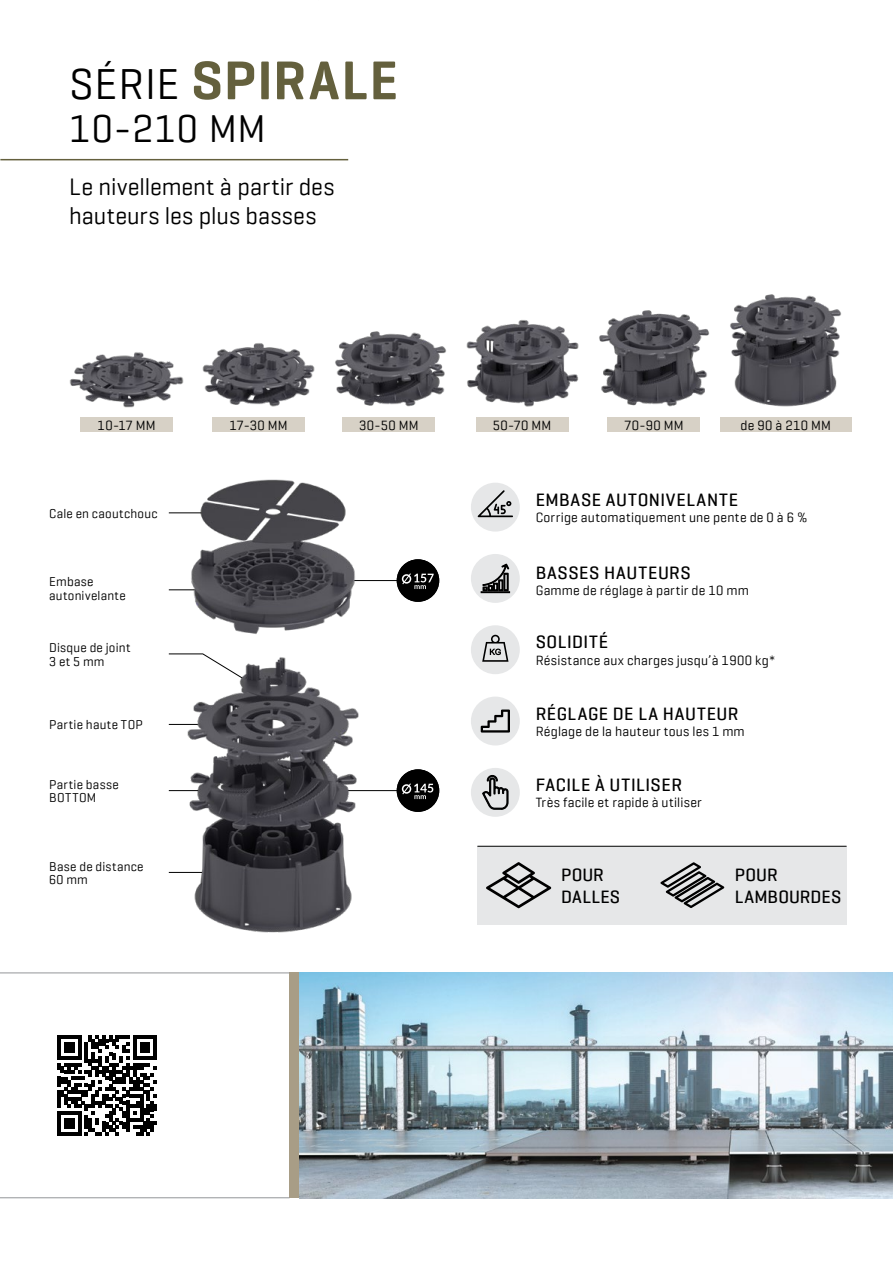
<style>
.page{position:relative;width:893px;height:1263px;background:#fff}
.page>*{position:absolute;margin:0;border:0;box-sizing:border-box;transform-origin:0 0}
.t1{font:600 55.5px "Geogrotesque W02";letter-spacing:.025em;color:#64603d}
.t2{font:39px "Geogrotesque W02";letter-spacing:.035em;color:#000}
.t3{font:24px/28.8px "Geogrotesque W02";color:#000}
.t4{font:500 18px/21.6px "Geogrotesque W02";letter-spacing:.03em;color:#000}
.t5{font:500 18px/21.6px "Geogrotesque W02";color:#000}
.t6{font:13.5px "Geogrotesque W02";letter-spacing:.015em;color:#000}
.t7{font:12.9px/13.5px "Geogrotesque W02";letter-spacing:.02em;color:#000}
.s1{font-weight:400;font-size:43.5px;color:#000}
</style>
<div class="page">
<div style="left:477px;top:846px;width:370px;height:78px;background:#e6e7e8"></div>
<hr style="left:0;top:159px;width:348px;height:1px;background:#64603d">
<hr style="left:477px;top:846px;width:370px;height:1px;background:#000">
<img style="left:299px;top:972px;width:594px;height:226px">
<div style="left:290px;top:972px;width:9px;height:226px;background:#a89d86"></div>
<hr style="left:0;top:972px;width:290px;height:1px;background:#939598">
<hr style="left:0;top:1197px;width:290px;height:1px;background:#939598">
<div style="left:343px;top:418px;width:92px;height:14px;background:#d7d1c6"></div>
<div style="left:476px;top:418px;width:92px;height:14px;background:#d7d1c6"></div>
<div style="left:608px;top:418px;width:92px;height:14px;background:#d7d1c6"></div>
<div style="left:720px;top:418px;width:132px;height:14px;background:#d7d1c6"></div>
<div style="left:212px;top:418px;width:93px;height:14px;background:#d7d1c6"></div>
<div style="left:80px;top:418px;width:93px;height:14px;background:#d7d1c6"></div>
<img style="left:69px;top:352px;width:115px;height:56px">
<img style="left:202px;top:343px;width:113px;height:64px">
<img style="left:335px;top:331px;width:112px;height:76px">
<img style="left:466px;top:320px;width:113px;height:87px">
<img style="left:599px;top:310px;width:111px;height:97px">
<img style="left:730px;top:294px;width:112px;height:113px">
<div style="left:471px;top:625px;width:49px;height:49px;background:#e6e7e8;border-radius:50%"></div>
<svg style="left:482px;top:635px;width:26px;height:27px"></svg>
<div style="left:471px;top:483px;width:49px;height:49px;background:#e6e7e8;border-radius:50%"></div>
<svg style="left:478px;top:490px;width:35px;height:27px"></svg>
<div style="left:471px;top:554px;width:49px;height:49px;background:#e6e7e8;border-radius:50%"></div>
<svg style="left:481px;top:564px;width:29px;height:29px"></svg>
<div style="left:504px;top:573px;width:4px;height:18px;border:1px solid #000"></div>
<div style="left:471px;top:697px;width:49px;height:48px;background:#e6e7e8;border-radius:50%"></div>
<svg style="left:481px;top:709px;width:29px;height:23px"></svg>
<div style="left:471px;top:768px;width:49px;height:49px;background:#e6e7e8;border-radius:50%"></div>
<svg style="left:482px;top:775px;width:26px;height:35px"></svg>
<svg style="left:486px;top:862px;width:65px;height:46px"></svg>
<svg style="left:660px;top:862px;width:64px;height:46px"></svg>
<svg style="left:168px;top:512px;width:12px;height:2px"></svg>
<hr style="left:169px;top:589px;width:38px;height:1px;background:#000">
<hr style="left:347px;top:580px;width:51px;height:1px;background:#000">
<hr style="left:338px;top:790px;width:60px;height:1px;background:#000">
<hr style="left:169px;top:724px;width:43px;height:1px;background:#000">
<hr style="left:169px;top:790px;width:38px;height:1px;background:#000">
<hr style="left:169px;top:872px;width:51px;height:1px;background:#000">
<svg style="left:168px;top:653px;width:12px;height:2px"></svg>
<div style="left:397px;top:559px;width:42px;height:43px;background:#000;border-radius:50%"></div>
<svg style="left:402px;top:573px;width:32px;height:16px"></svg>
<div style="left:397px;top:769px;width:42px;height:43px;background:#000;border-radius:50%"></div>
<svg style="left:402px;top:783px;width:31px;height:16px"></svg>
<img style="left:180px;top:479px;width:186px;height:454px">
<svg style="left:57px;top:1035px;width:100px;height:100px"></svg>
<h1 class="t1" style="left:69px;top:49px;width:330px"><span class="s1">SÉRIE</span> SPIRALE</h1>
<h2 class="t2" style="left:69px;top:107px;width:198px">10-210 MM</h2>
<h3 class="t3" style="left:69px;top:172px;width:267px">Le nivellement à partir des hauteurs les plus basses</h3>
<p class="t6" style="left:98px;top:418px;width:60px">10-17 MM</p>
<p class="t6" style="left:229px;top:418px;width:60px">17-30 MM</p>
<p class="t6" style="left:359px;top:418px;width:61px">30-50 MM</p>
<p class="t6" style="left:493px;top:418px;width:60px">50-70 MM</p>
<p class="t6" style="left:624px;top:418px;width:61px">70-90 MM</p>
<p class="t6" style="left:741px;top:418px;width:92px">de 90 à 210 MM</p>
<p class="t7" style="left:49px;top:506px;width:110px">Cale en caoutchouc</p>
<p class="t7" style="left:49px;top:575px;width:78px">Embase autonivelante</p>
<p class="t7" style="left:49px;top:641px;width:83px">Disque de joint<br>3 et 5 mm</p>
<p class="t7" style="left:49px;top:718px;width:95px">Partie haute TOP</p>
<p class="t7" style="left:49px;top:778px;width:71px">Partie basse<br>BOTTOM</p>
<p class="t7" style="left:49px;top:859px;width:96px">Base de distance<br>60 mm</p>
<h3 class="t4" style="left:536px;top:489px;width:204px">EMBASE AUTONIVELANTE</h3>
<p class="t6" style="left:536px;top:510px;width:273px">Corrige automatiquement une pente de 0 à 6 %</p>
<h3 class="t4" style="left:536px;top:562px;width:157px">BASSES HAUTEURS</h3>
<p class="t6" style="left:536px;top:583px;width:215px">Gamme de réglage à partir de 10 mm</p>
<h3 class="t4" style="left:536px;top:632px;width:74px">SOLIDITÉ</h3>
<p class="t6" style="left:536px;top:652px;width:241px">Résistance aux charges jusqu’à 1900 kg*</p>
<h3 class="t4" style="left:536px;top:703px;width:204px">RÉGLAGE DE LA HAUTEUR</h3>
<p class="t6" style="left:536px;top:724px;width:211px">Réglage de la hauteur tous les 1 mm</p>
<h3 class="t4" style="left:536px;top:774px;width:148px">FACILE À UTILISER</h3>
<p class="t6" style="left:536px;top:795px;width:168px">Très facile et rapide à utiliser</p>
<h3 class="t4" style="left:561px;top:864px;width:60px">POUR<br>DALLES</h3>
<h3 class="t5" style="left:735px;top:864px;width:108px">POUR<br>LAMBOURDES</h3>
</div>
